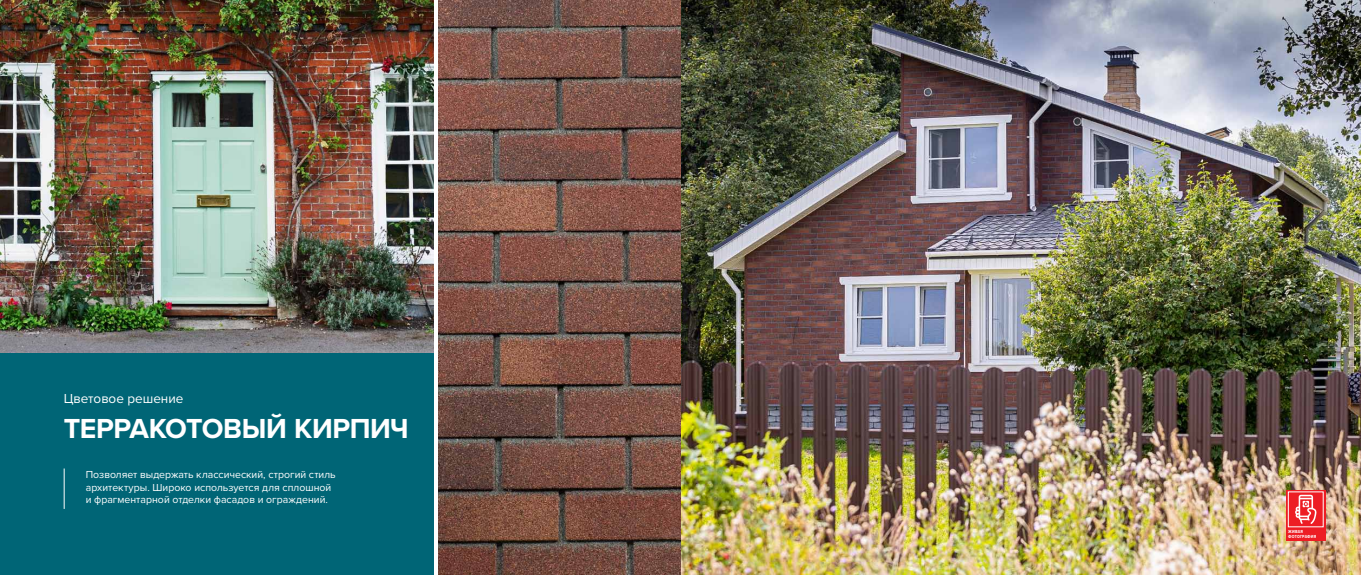
<style>
.page{position:relative;width:1361px;height:575px;background:#fff}
.page>*{position:absolute;margin:0;border:0;box-sizing:border-box;transform-origin:0 0}
.t1{font:700 28.5px "Proxima Nova";color:#fff}
.t2{font:13.5px "Proxima Nova";color:#fff}
.t3{font:10.5px/12.6px "Proxima Nova";color:#fff}
.t4{font:700 4.57px/4.9px "Proxima Nova Cond";letter-spacing:.025em;color:#fff}
</style>
<div class="page">
<img style="left:438px;top:0;width:923px;height:574px">
<img style="left:0;top:0;width:434px;height:353px">
<div style="left:0;top:353px;width:435px;height:221px;background:#006576"></div>
<hr style="left:64px;top:468px;width:1px;height:40px;background:#fff">
<svg style="left:1286px;top:489px;width:39px;height:51px"></svg>
<svg style="left:1295px;top:494px;width:21px;height:30px"></svg>
<p class="t2" style="left:64px;top:389px;width:121px">Цветовое решение</p>
<h1 class="t1" style="left:64px;top:411px;width:19px">терракото</h1>
<h1 class="t1" style="left:223px;top:411px;width:91px">вый кирпи</h1>
<h1 class="t1" style="left:390px;top:411px;width:20px">ч</h1>
<p class="t3" style="left:86px;top:468px;width:251px">Позволяет выдержать классический, строгий стиль архитектуры. Широко используется для сплошной и фрагментарной отделки фасадов и ограждений.</p>
<p class="t4" style="left:1288px;top:528px;width:29px">ЖИВАЯ<br>ФОТОГРАФИЯ</p>
</div>
